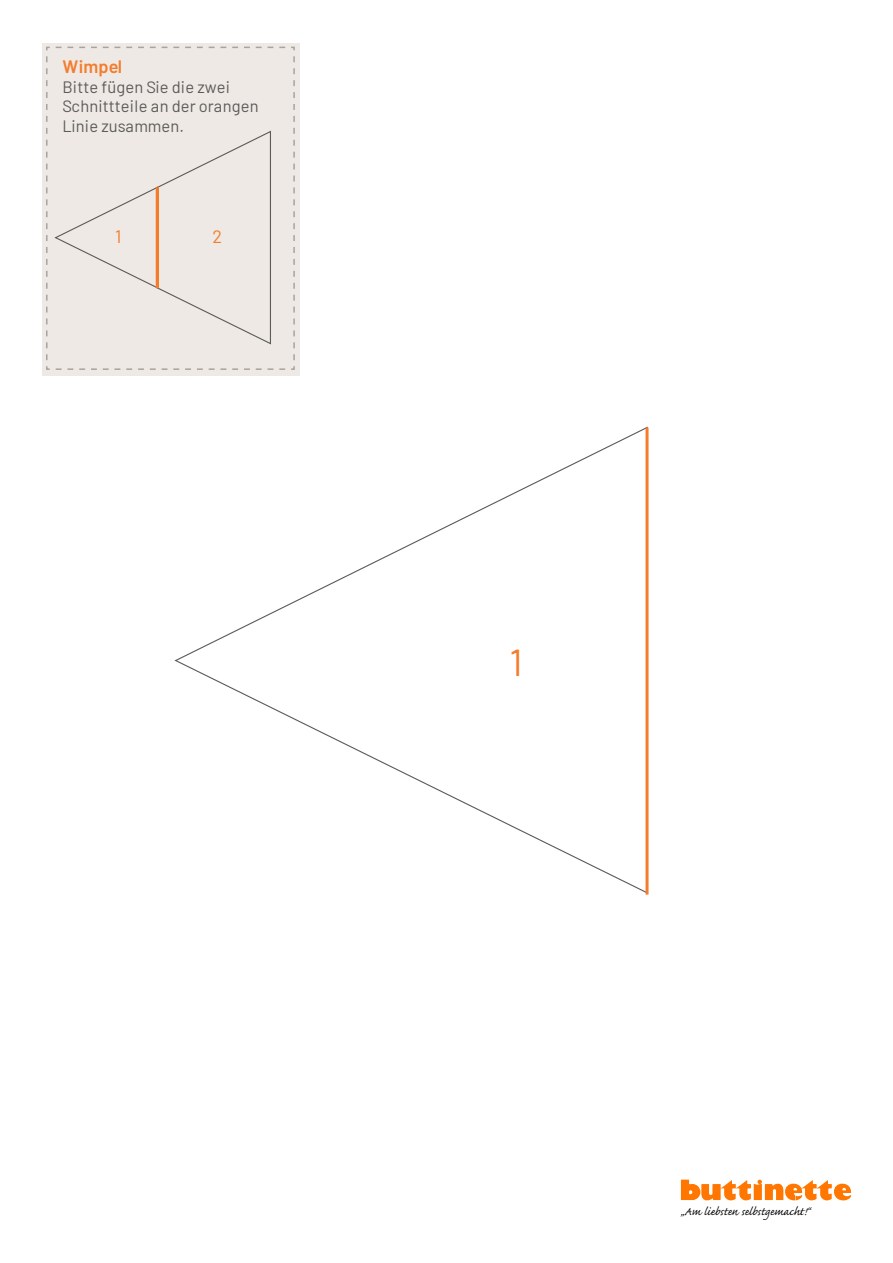
<style>
.page{position:relative;width:893px;height:1263px;background:#fff}
.page>*{position:absolute;margin:0;border:0;box-sizing:border-box;transform-origin:0 0}
.t1{font:37.5px "Barlow";color:#f47c2c}
.t2{font:600 18px "Barlow";letter-spacing:.005em;color:#f47c2c}
.t3{font:18px "Barlow";color:#f47c2c}
.t4{font:16.5px/19.5px "Barlow";letter-spacing:.01em;color:#5c5b59}
.t5{font:14.55px "Caflisch Script";color:#000}
</style>
<div class="page">
<svg style="left:681px;top:1179px;width:170px;height:21px"></svg>
<div style="left:42px;top:43px;width:257px;height:333px;background:#eee9e5"></div>
<svg style="left:46px;top:46px;width:249px;height:324px"></svg>
<hr style="left:156px;top:187px;width:3px;height:101px;background:#f47c2c">
<svg style="left:174px;top:427px;width:475px;height:467px"></svg>
<hr style="left:645px;top:427px;width:3px;height:468px;background:#f47c2c">
<p class="t2" style="left:62px;top:54px;width:61px">Wimpel</p>
<p class="t4" style="left:62px;top:76px;width:198px">Bitte fügen Sie die zwei<br>Schnittteile an der orangen<br>Linie zusammen.</p>
<p class="t3" style="left:115px;top:224px;width:8px">1</p>
<p class="t3" style="left:212px;top:224px;width:11px">2</p>
<h1 class="t1" style="left:509px;top:636px;width:15px">1</h1>
<p class="t5" style="left:681px;top:1204px;width:131px">„Am liebsten selbstgemacht!“</p>
</div>
